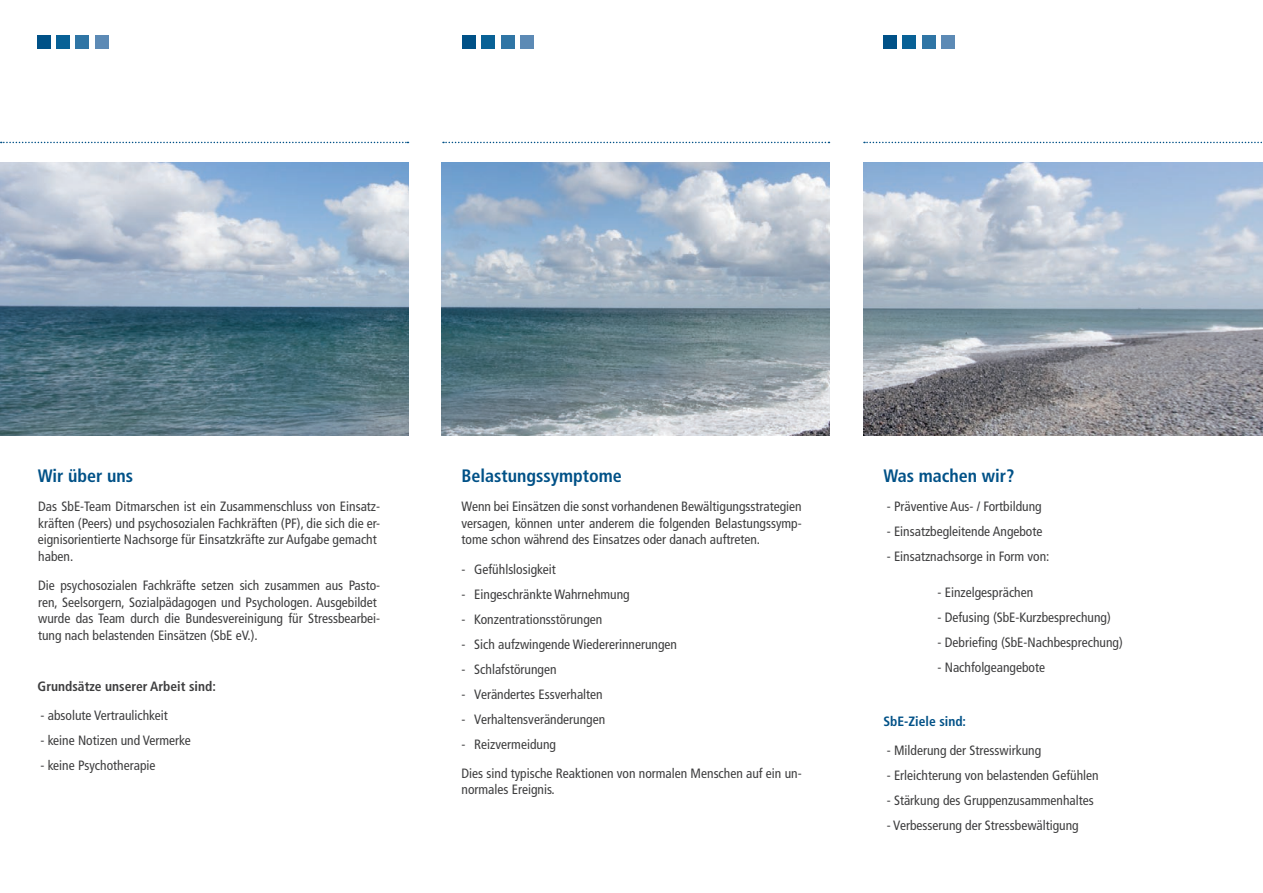
<style>
.page{position:relative;width:1263px;height:893px;background:#fff}
.page>*{position:absolute;margin:0;border:0;box-sizing:border-box;transform-origin:0 0}
.t1{font:700 condensed 18px "Frutiger LT Std";color:#005187}
.t2{font:condensed 13.5px/16.5px "Frutiger LT Std";color:#3e3e3f}
.t3{font:700 condensed 13.5px "Frutiger LT Std";color:#3e3e3f}
.t4{font:700 condensed 13.5px "Frutiger LT Std";color:#005187}
</style>
<div class="page">
<svg style="left:1px;top:142px;width:407px;height:1px"></svg>
<svg style="left:443px;top:142px;width:386px;height:1px"></svg>
<svg style="left:864px;top:142px;width:398px;height:1px"></svg>
<img style="left:0;top:162px;width:408px;height:273px">
<img style="left:442px;top:162px;width:387px;height:273px">
<img style="left:863px;top:162px;width:400px;height:273px">
<div style="left:37px;top:35px;width:14px;height:14px;background:#005187"></div>
<div style="left:57px;top:35px;width:13px;height:14px;background:#086196"></div>
<div style="left:76px;top:35px;width:13px;height:14px;background:#2f75a5"></div>
<div style="left:95px;top:35px;width:13px;height:14px;background:#5c8ab5"></div>
<div style="left:883px;top:35px;width:14px;height:13px;background:#005187"></div>
<div style="left:903px;top:35px;width:13px;height:13px;background:#086196"></div>
<div style="left:922px;top:35px;width:13px;height:13px;background:#2f75a5"></div>
<div style="left:941px;top:35px;width:13px;height:13px;background:#5c8ab5"></div>
<div style="left:462px;top:35px;width:14px;height:14px;background:#005187"></div>
<div style="left:482px;top:35px;width:13px;height:14px;background:#086196"></div>
<div style="left:501px;top:35px;width:13px;height:14px;background:#2f75a5"></div>
<div style="left:520px;top:35px;width:13px;height:14px;background:#5c8ab5"></div>
<h1 class="t1" style="left:38px;top:465px;width:97px">Wir über uns</h1>
<p class="t2" style="left:38px;top:498px;width:344px">Das SbE-Team Ditmarschen ist ein Zusammenschluss von Einsatz&shy;kräften (Peers) und psychosozialen Fachkräften (PF), die sich die er&shy;eignisorientierte Nachsorge für Einsatzkräfte zur Aufgabe gemacht haben.</p>
<p class="t2" style="left:38px;top:577px;width:344px">Die psychosozialen Fachkräfte setzen sich zusammen aus Pasto&shy;ren, Seelsorgern, Sozialpädagogen und Psychologen. Ausgebildet wurde das Team durch die Bundesvereinigung für Stressbearbei&shy;tung nach belastenden Einsätzen (SbE eV.).</p>
<p class="t3" style="left:38px;top:678px;width:180px">Grundsätze unserer Arbeit sind:</p>
<p class="t2" style="left:41px;top:707px;width:129px">- absolute Vertraulichkeit</p>
<p class="t2" style="left:41px;top:732px;width:152px">- keine Notizen und Vermerke</p>
<p class="t2" style="left:41px;top:757px;width:116px">- keine Psychotherapie</p>
<h1 class="t1" style="left:461px;top:465px;width:162px">Belastungssymptome</h1>
<p class="t2" style="left:461px;top:498px;width:342px;text-align:justify">Wenn bei Einsätzen die sonst vorhandenen Bewältigungsstrategien versagen, können unter anderem die folgenden Belastungssymp&shy;tome schon während des Einsatzes oder danach auftreten.</p>
<p class="t2" style="left:461px;top:561px;width:96px">- Gefühlslosigkeit</p>
<p class="t2" style="left:461px;top:586px;width:170px">- Eingeschränkte Wahrnehmung</p>
<p class="t2" style="left:461px;top:611px;width:142px">- Konzentrationsstörungen</p>
<p class="t2" style="left:461px;top:636px;width:217px">- Sich aufzwingende Wiedererinnerungen</p>
<p class="t2" style="left:461px;top:661px;width:97px">- Schlafstörungen</p>
<p class="t2" style="left:461px;top:686px;width:143px">- Verändertes Essverhalten</p>
<p class="t2" style="left:461px;top:711px;width:145px">- Verhaltensveränderungen</p>
<p class="t2" style="left:461px;top:729px;width:342px;line-height:29.2px">- Reizvermeidung<br>Dies sind typische Reaktionen von normalen Menschen auf ein un-</p>
<p class="t2" style="left:461px;top:781px;width:95px">normales Ereignis.</p>
<h1 class="t1" style="left:883px;top:465px;width:132px">Was machen wir?</h1>
<p class="t2" style="left:887px;top:498px;width:156px">- Präventive Aus- / Fortbildung</p>
<p class="t2" style="left:887px;top:523px;width:157px">- Einsatzbegleitende Angebote</p>
<p class="t2" style="left:887px;top:548px;width:164px">- Einsatznachsorge in Form von:</p>
<p class="t2" style="left:937px;top:584px;width:97px">- Einzelgesprächen</p>
<p class="t2" style="left:937px;top:609px;width:175px">- Defusing (SbE-Kurzbesprechung)</p>
<p class="t2" style="left:937px;top:634px;width:187px">- Debriefing (SbE-Nachbesprechung)</p>
<p class="t2" style="left:937px;top:659px;width:109px">- Nachfolgeangebote</p>
<p class="t4" style="left:883px;top:713px;width:84px">SbE-Ziele sind:</p>
<p class="t2" style="left:887px;top:742px;width:156px">- Milderung der Stresswirkung</p>
<p class="t2" style="left:887px;top:767px;width:213px">- Erleichterung von belastenden Gefühlen</p>
<p class="t2" style="left:887px;top:792px;width:208px">- Stärkung des Gruppenzusammenhaltes</p>
<p class="t2" style="left:887px;top:817px;width:193px">- Verbesserung der Stressbewältigung</p>
</div>
